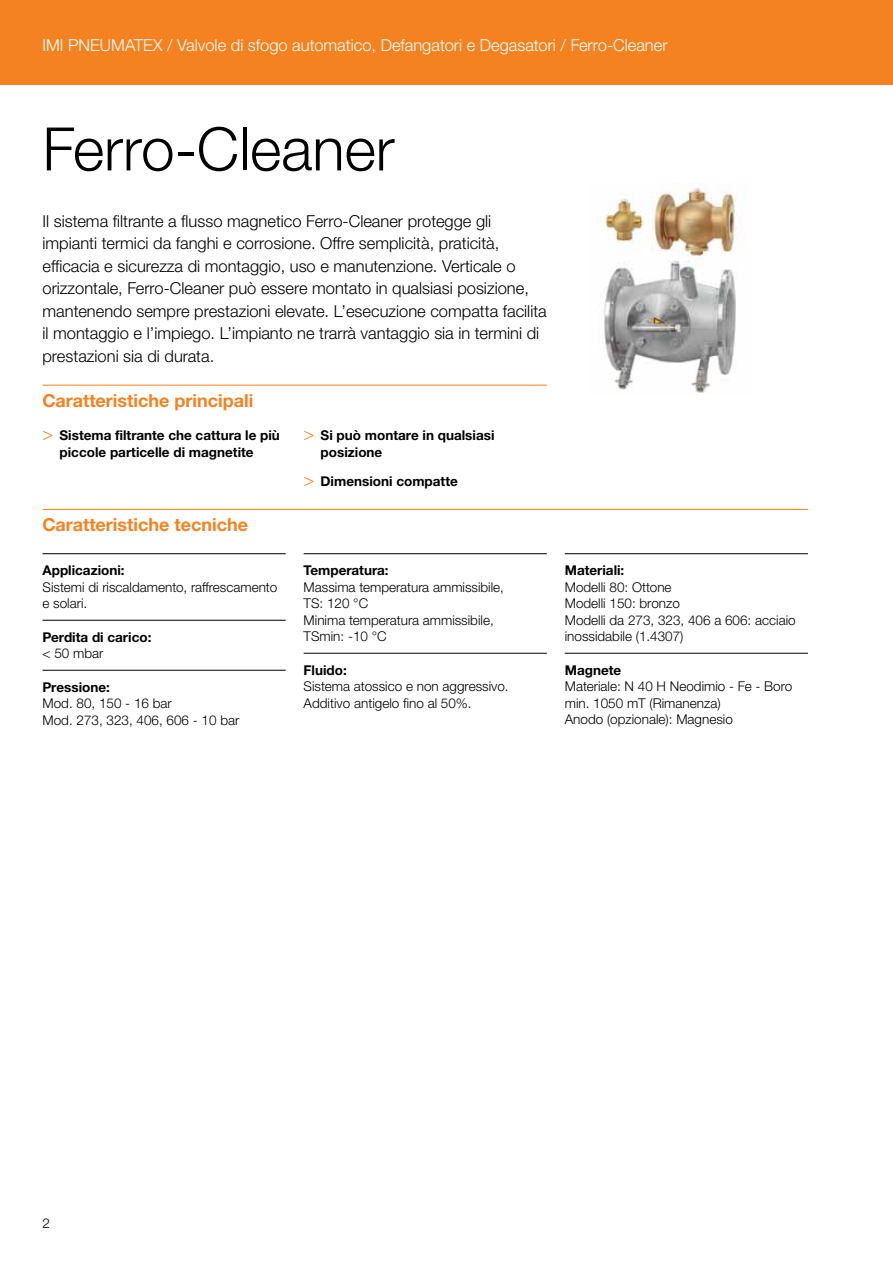
<style>
.page{position:relative;width:893px;height:1263px;background:#fff}
.page>*{position:absolute;margin:0;border:0;box-sizing:border-box;transform-origin:0 0}
.t1{font:300 60px "Helvetica Neue LTW1 G";color:#000}
.t2{font:700 18px "Helvetica Neue LTW1 G";color:#f58220}
.t3{font:300 16.5px/22.5px "Helvetica Neue LTW1 G";color:#000}
.t4{font:300 16.5px "Helvetica Neue LTW1 G";color:#fff}
.t5{font:300 13.5px/16.5px "Helvetica Neue LTW1 G";color:#000}
.t6{font:700 13.5px/16.5px "Helvetica Neue LTW1 G";color:#000}
.s1{font-family:"Helvetica Neue LT Std";font-weight:300;font-size:18px;color:#f58220}
</style>
<div class="page">
<div style="left:0;top:0;width:893px;height:85px;background:#f58220"></div>
<hr style="left:43px;top:385px;width:504px;height:1px;background:#f58220">
<hr style="left:43px;top:509px;width:765px;height:1px;background:#f58220">
<hr style="left:43px;top:553px;width:243px;height:1px;background:#000">
<hr style="left:43px;top:620px;width:243px;height:1px;background:#000">
<hr style="left:43px;top:670px;width:243px;height:1px;background:#000">
<hr style="left:304px;top:553px;width:243px;height:1px;background:#000">
<hr style="left:304px;top:653px;width:243px;height:1px;background:#000">
<hr style="left:565px;top:553px;width:243px;height:1px;background:#000">
<hr style="left:565px;top:653px;width:243px;height:1px;background:#000">
<img style="left:600px;top:184px;width:138px;height:209px">
<p class="t4" style="left:43px;top:35px;width:626px">IMI PNEUMATEX / Valvole di sfogo automatico, Defangatori e Degasatori / Ferro-Cleaner</p>
<h1 class="t1" style="left:43px;top:112px;width:354px">Ferro-Cleaner</h1>
<p class="t3" style="left:43px;top:210px;width:506px">Il sistema filtrante a flusso magnetico Ferro-Cleaner protegge gli impianti termici da fanghi e corrosione. Offre semplicità, praticità, efficacia e sicurezza di montaggio, uso e manutenzione. Verticale o orizzontale, Ferro-Cleaner può essere montato in qualsiasi posizione, mantenendo sempre prestazioni elevate. L’esecuzione compatta facilita il montaggio e l’impiego. L’impianto ne trarrà vantaggio sia in termini di prestazioni sia di durata.</p>
<h2 class="t2" style="left:43px;top:389px;width:212px">Caratteristiche principali</h2>
<p class="t6" style="left:60px;top:427px;width:222px;text-indent:-17px"><span class="s1">&gt;</span> Sistema filtrante che cattura le più piccole particelle di magnetite</p>
<p class="t6" style="left:321px;top:427px;width:175px;text-indent:-17px"><span class="s1">&gt;</span> Si può montare in qualsiasi posizione</p>
<p class="t6" style="left:304px;top:473px;width:156px"><span class="s1">&gt;</span> Dimensioni compatte</p>
<h2 class="t2" style="left:43px;top:514px;width:207px">Caratteristiche tecniche</h2>
<p class="t6" style="left:43px;top:562px;width:84px">Applicazioni:</p>
<p class="t5" style="left:43px;top:579px;width:236px">Sistemi di riscaldamento, raffrescamento e solari.</p>
<p class="t6" style="left:43px;top:629px;width:110px">Perdita di carico:</p>
<p class="t5" style="left:43px;top:645px;width:62px">&lt; 50 mbar</p>
<p class="t6" style="left:43px;top:679px;width:69px">Pressione:</p>
<p class="t5" style="left:43px;top:695px;width:198px">Mod. 80, 150 - 16 bar<br>Mod. 273, 323, 406, 606 - 10 bar</p>
<p class="t6" style="left:304px;top:562px;width:86px">Temperatura:</p>
<p class="t5" style="left:304px;top:579px;width:202px">Massima temperatura ammissibile,<br>TS: 120 °C<br>Minima temperatura ammissibile,<br>TSmin: -10 °C</p>
<p class="t6" style="left:304px;top:662px;width:45px">Fluido:</p>
<p class="t5" style="left:304px;top:678px;width:207px">Sistema atossico e non aggressivo.<br>Additivo antigelo fino al 50%.</p>
<p class="t6" style="left:565px;top:562px;width:61px">Materiali:</p>
<p class="t5" style="left:565px;top:579px;width:232px">Modelli 80: Ottone<br>Modelli 150: bronzo<br>Modelli da 273, 323, 406 a 606: acciaio inossidabile (1.4307)</p>
<p class="t6" style="left:565px;top:662px;width:58px">Magnete</p>
<p class="t5" style="left:565px;top:678px;width:229px">Materiale: N 40 H Neodimio - Fe - Boro min. 1050 mT (Rimanenza)<br>Anodo (opzionale): Magnesio</p>
<p class="t5" style="left:43px;top:1215px;width:9px">2</p>
</div>
